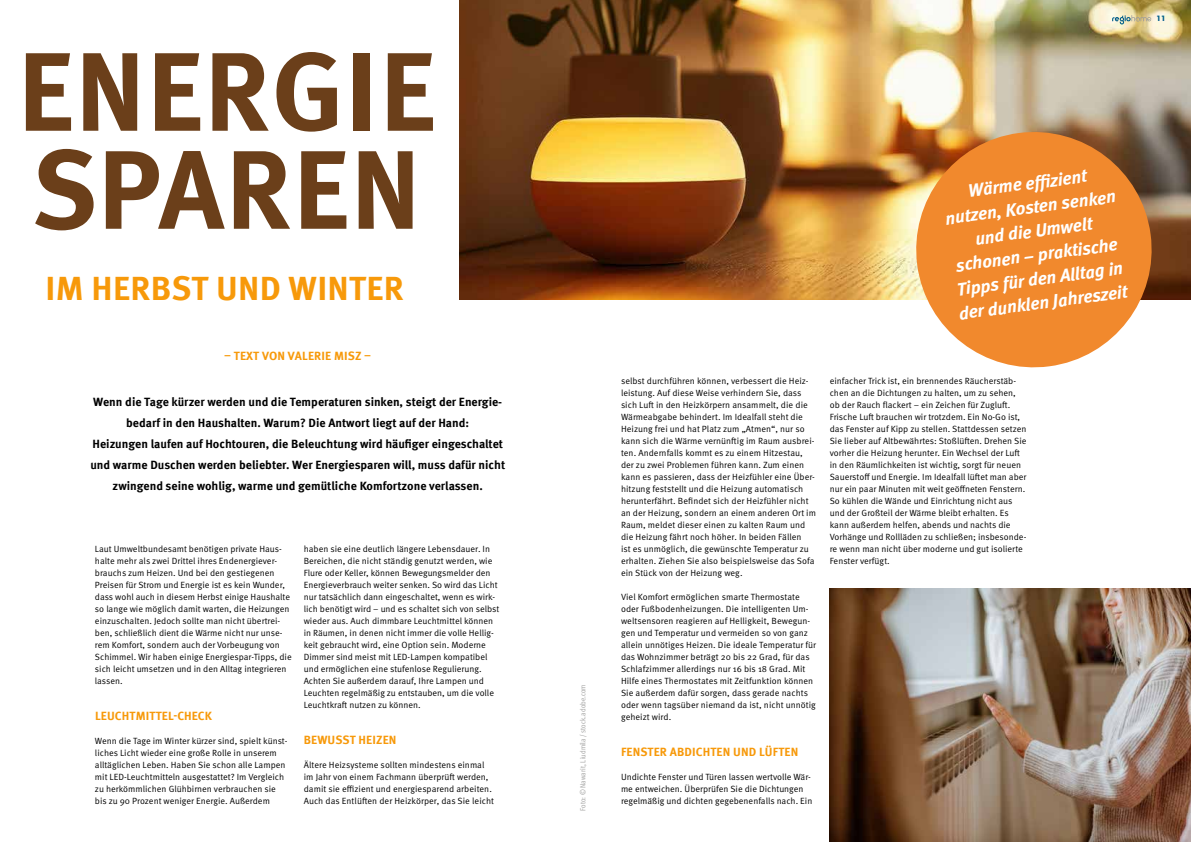
<style>
.page{position:relative;width:1191px;height:842px;background:#fff}
.page>*{position:absolute;margin:0;border:0;box-sizing:border-box;transform-origin:0 0}
.t1{font:700 111.5px/98px "Meta Pro";letter-spacing:.01em;color:#6b3f1a}
.t2{font:700 33.7px "Meta Pro";letter-spacing:.01em;color:#f7990a}
.t3{font:italic 700 18px/24px "Meta Pro";color:#fff;text-align:center}
.t4{font:700 12px/21px "Meta Pro";color:#000;text-align:center}
.t5{font:700 12px "Meta Pro";letter-spacing:.01em;color:#f7990a}
.t6{font:9px/12px "Meta Pro Norm";color:#000}
.t7{font:700 8px "Avignon";color:#005d89}
.t8{font:7.5px "Meta Pro Cond Norm";letter-spacing:.005em;color:#9d9d9c}
</style>
<div class="page">
<img style="left:459px;top:0;width:732px;height:300px">
<svg style="left:908px;top:125px;width:251px;height:243px;background:#e4934a"></svg>
<img style="left:829px;top:588px;width:362px;height:254px">
<svg style="left:1112px;top:15px;width:39px;height:9px"></svg>
<h1 class="t1" style="left:18px;top:36px;width:420px">ENERGIE<br>SPAREN</h1>
<h2 class="t2" style="left:45px;top:262px;width:360px">IM HERBST UND WINTER</h2>
<h3 class="t5" style="left:224px;top:346px;width:148px">– TEXT VON VALERIE MISZ –</h3>
<p class="t4" style="left:90px;top:391px;width:416px">Wenn die Tage kürzer werden und die Temperaturen sinken, steigt der Energie&shy;bedarf in den Haushalten. Warum? Die Antwort liegt auf der Hand:<br>Heizungen laufen auf Hochtouren, die Beleuchtung wird häufiger eingeschaltet und warme Duschen werden beliebter. Wer Energiesparen will, muss dafür nicht zwingend seine wohlig, warme und gemütliche Komfortzone verlassen.</p>
<p class="t6" style="left:95px;top:542px;width:198px">Laut Umweltbundesamt benötigen private Haus&shy;halte mehr als zwei Drittel ihres Endenergiever&shy;brauchs zum Heizen. Und bei den gestiegenen Preisen für Strom und Energie ist es kein Wunder, dass wohl auch in diesem Herbst einige Haushalte so lange wie möglich damit warten, die Heizungen einzuschalten. Jedoch sollte man nicht übertrei&shy;ben, schließlich dient die Wärme nicht nur unse&shy;rem Komfort, sondern auch der Vorbeugung von Schimmel. Wir haben einige Energiespar-Tipps, die sich leicht umsetzen und in den Alltag integrieren lassen.</p>
<h3 class="t5" style="left:95px;top:706px;width:118px">LEUCHTMITTEL-CHECK</h3>
<p class="t6" style="left:95px;top:734px;width:194px">Wenn die Tage im Winter kürzer sind, spielt künst&shy;liches Licht wieder eine große Rolle in unserem alltäglichen Leben. Haben Sie schon alle Lampen mit LED-Leuchtmitteln ausgestattet? Im Vergleich zu herkömmlichen Glühbirnen verbrauchen sie bis zu 90 Prozent weniger Energie. Außerdem</p>
<p class="t6" style="left:304px;top:542px;width:197px">haben sie eine deutlich längere Lebensdauer. In Bereichen, die nicht ständig genutzt werden, wie Flure oder Keller, können Bewegungsmelder den Energieverbrauch weiter senken. So wird das Licht nur tatsächlich dann eingeschaltet, wenn es wirk&shy;lich benötigt wird – und es schaltet sich von selbst wieder aus. Auch dimmbare Leuchtmittel können in Räumen, in denen nicht immer die volle Hellig&shy;keit gebraucht wird, eine Option sein. Moderne Dimmer sind meist mit LED-Lampen kompatibel und ermöglichen eine stufenlose Regulierung.<br>Achten Sie außerdem darauf, Ihre Lampen und Leuchten regelmäßig zu entstauben, um die volle Leuchtkraft nutzen zu können.</p>
<h3 class="t5" style="left:304px;top:730px;width:94px">BEWUSST HEIZEN</h3>
<p class="t6" style="left:304px;top:758px;width:192px">Ältere Heizsysteme sollten mindestens einmal im Jahr von einem Fachmann überprüft werden, damit sie effizient und energiesparend arbeiten.<br>Auch das Entlüften der Heizkörper, das Sie leicht</p>
<p class="t7" style="left:1156px;top:14px;width:10px">11</p>
<p class="t8" style="left:577px;top:811px;width:128px;rotate:-90deg">Foto: © Nawarit, Liudmila / stock.adobe.com</p>
<h3 class="t3" style="left:940px;top:182px;width:173px;rotate:-8deg">Wärme effi zient nutzen, Kosten senken und die Umwelt schonen – praktische<br>Tipps für den Alltag in der dunklen Jahreszeit</h3>
<p class="t6" style="left:621px;top:374px;width:197px">selbst durchführen können, verbessert die Heiz&shy;leistung. Auf diese Weise verhindern Sie, dass sich Luft in den Heizkörpern ansammelt, die die Wärmeabgabe behindert. Im Idealfall steht die Heizung frei und hat Platz zum „Atmen“, nur so kann sich die Wärme vernünftig im Raum ausbrei&shy;ten. Andernfalls kommt es zu einem Hitzestau, der zu zwei Problemen führen kann. Zum einen kann es passieren, dass der Heizfühler eine Über&shy;hitzung feststellt und die Heizung automatisch herunterfährt. Befindet sich der Heizfühler nicht an der Heizung, sondern an einem anderen Ort im Raum, meldet dieser einen zu kalten Raum und die Heizung fährt noch höher. In beiden Fällen<br>ist es unmöglich, die gewünschte Temperatur zu erhalten. Ziehen Sie also beispielsweise das Sofa ein Stück von der Heizung weg.</p>
<p class="t6" style="left:621px;top:590px;width:197px">Viel Komfort ermöglichen smarte Thermostate oder Fußbodenheizungen. Die intelligenten Um&shy;weltsensoren reagieren auf Helligkeit, Bewegun&shy;gen und Temperatur und vermeiden so von ganz allein unnötiges Heizen. Die ideale Temperatur für das Wohnzimmer beträgt 20 bis 22 Grad, für das Schlafzimmer allerdings nur 16 bis 18 Grad. Mit Hilfe eines Thermostates mit Zeitfunktion können Sie außerdem dafür sorgen, dass gerade nachts oder wenn tagsüber niemand da ist, nicht unnötig geheizt wird.</p>
<h3 class="t5" style="left:621px;top:742px;width:179px">FENSTER ABDICHTEN UND LÜFTEN</h3>
<p class="t6" style="left:621px;top:770px;width:193px">Undichte Fenster und Türen lassen wertvolle Wär&shy;me entweichen. Überprüfen Sie die Dichtungen regelmäßig und dichten gegebenenfalls nach. Ein</p>
<p class="t6" style="left:829px;top:374px;width:198px">einfacher Trick ist, ein brennendes Räucherstäb&shy;chen an die Dichtungen zu halten, um zu sehen, ob der Rauch flackert – ein Zeichen für Zugluft.<br>Frische Luft brauchen wir trotzdem. Ein No-Go ist, das Fenster auf Kipp zu stellen. Stattdessen setzen Sie lieber auf Altbewährtes: Stoßlüften. Drehen Sie vorher die Heizung herunter. Ein Wechsel der Luft in den Räumlichkeiten ist wichtig, sorgt für neuen Sauerstoff und Energie. Im Idealfall lüftet man aber nur ein paar Minuten mit weit geöffneten Fenstern.<br>So kühlen die Wände und Einrichtung nicht aus und der Großteil der Wärme bleibt erhalten. Es kann außerdem helfen, abends und nachts die Vorhänge und Rollläden zu schließen; insbesonde&shy;re wenn man nicht über moderne und gut isolierte Fenster verfügt.</p>
</div>
